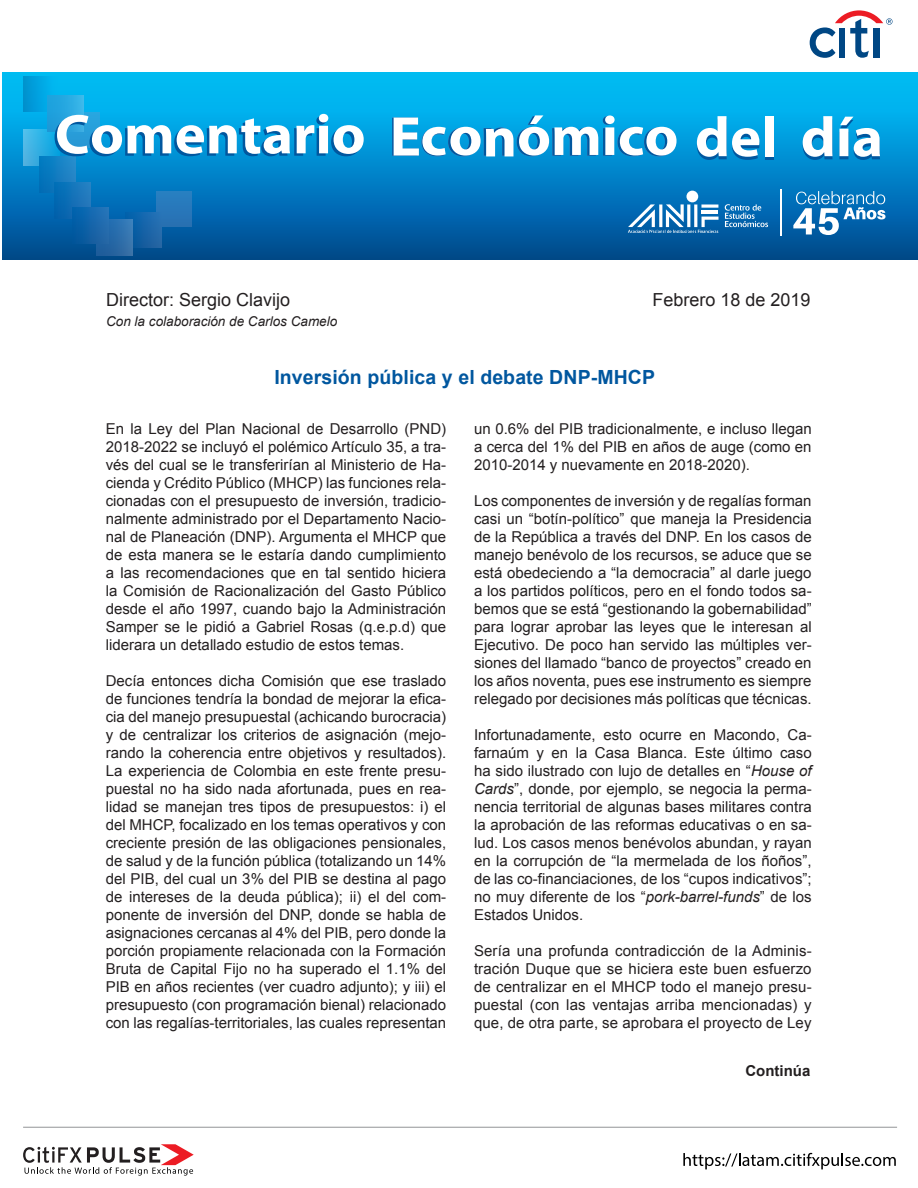
<style>
.page{position:relative;width:918px;height:1188px;background:#fff}
.page>*{position:absolute;margin:0;border:0;box-sizing:border-box;transform-origin:0 0}
.TITULO{font:700 19.5px "Arial";letter-spacing:.005em;color:#01579f}
.t1{font:18px "Arial";color:#231f20}
.TEXTO{font:15px/18px "Arial";color:#231f20;text-align:justify}
.t2{font:700 15px "Arial";color:#231f20}
.t3{font:italic 13.5px "Arial";color:#231f20}
.s1{font-style:italic}
</style>
<div class="page">
<hr style="left:23px;top:1127px;width:874px;height:1px;background:#929497">
<svg style="left:23px;top:1144px;width:171px;height:32px"></svg>
<svg style="left:683px;top:1153px;width:213px;height:16px"></svg>
<div style="left:2px;top:72px;width:916px;height:187px;background:linear-gradient(to bottom,#00c7ff,#014a94)"></div>
<svg style="left:810px;top:10px;width:83px;height:48px"></svg>
<div style="left:157px;top:191px;width:35px;height:36px;background:#2878ba"></div>
<svg style="left:83px;top:112px;width:17px;height:2px"></svg>
<div style="left:23px;top:76px;width:36px;height:36px;background:linear-gradient(to right,#0090cf,#00baf4)"></div>
<svg style="left:23px;top:130px;width:36px;height:36px"></svg>
<div style="left:40px;top:157px;width:36px;height:36px;background:linear-gradient(to right,#0072ba,#2789c9)"></div>
<div style="left:55px;top:182px;width:36px;height:36px;background:linear-gradient(to right,#0066b0,#277cbf)"></div>
<div style="left:125px;top:212px;width:36px;height:36px;background:linear-gradient(to right,#005ca6,#276aaa)"></div>
<div style="left:97px;top:219px;width:36px;height:36px;background:linear-gradient(to right,#185b9c,#3878b2)"></div>
<div style="left:47px;top:95px;width:36px;height:36px;background:linear-gradient(to right,#189bd9,#37b5e8)"></div>
<div style="left:73px;top:208px;width:36px;height:35px;background:linear-gradient(to right,#005ba4,#276eb0)"></div>
<svg style="left:55px;top:114px;width:309px;height:42px"></svg>
<svg style="left:392px;top:115px;width:285px;height:41px"></svg>
<svg style="left:765px;top:156px;width:9px;height:3px"></svg>
<svg style="left:697px;top:116px;width:62px;height:44px"></svg>
<div style="left:765px;top:116px;width:9px;height:40px;background:#fff"></div>
<svg style="left:803px;top:116px;width:30px;height:44px"></svg>
<svg style="left:839px;top:117px;width:41px;height:43px"></svg>
<svg style="left:793px;top:191px;width:93px;height:44px"></svg>
<hr style="left:781px;top:189px;width:1px;height:47px;background:#fff">
<svg style="left:725px;top:204px;width:43px;height:23px"></svg>
<div style="left:686px;top:191px;width:12px;height:11px;background:#fff;border-radius:50%"></div>
<svg style="left:628px;top:204px;width:91px;height:29px"></svg>
<hr style="left:687px;top:204px;width:3px;height:23px;background:#fff">
<hr style="left:694px;top:204px;width:3px;height:23px;background:#fff">
<p class="t1" style="left:106px;top:288px;width:186px">Director: Sergio Clavijo</p>
<p class="t3" style="left:106px;top:313px;width:233px">Con la colaboración de Carlos Camelo</p>
<p class="t1" style="left:652px;top:288px;width:160px">Febrero 18 de 2019</p>
<p class="TITULO" style="left:274px;top:364px;width:382px">Inversión pública y el debate DNP-MHCP</p>
<p class="TEXTO" style="left:106px;top:420px;width:342px">En la Ley del Plan Nacional de Desarrollo (PND)<br>2018-2022 se incluyó el polémico Artículo 35, a tra&shy;vés del cual se le transferirían al Ministerio de Ha&shy;cienda y Crédito Público (MHCP) las funciones rela&shy;cionadas con el presupuesto de inversión, tradicio&shy;nalmente administrado por el Departamento Nacio&shy;nal de Planeación (DNP). Argumenta el MHCP que de esta manera se le estaría dando cumplimiento a las recomendaciones que en tal sentido hiciera la Comisión de Racionalización del Gasto Público desde el año 1997, cuando bajo la Administración Samper se le pidió a Gabriel Rosas (q.e.p.d) que liderara un detallado estudio de estos temas.</p>
<p class="TEXTO" style="left:106px;top:672px;width:342px">Decía entonces dicha Comisión que ese traslado de funciones tendría la bondad de mejorar la efica&shy;cia del manejo presupuestal (achicando burocracia) y de centralizar los criterios de asignación (mejo&shy;rando la coherencia entre objetivos y resultados).<br>La experiencia de Colombia en este frente presu&shy;puestal no ha sido nada afortunada, pues en rea&shy;lidad se manejan tres tipos de presupuestos: i) el del MHCP, focalizado en los temas operativos y con creciente presión de las obligaciones pensionales, de salud y de la función pública (totalizando un 14% del PIB, del cual un 3% del PIB se destina al pago de intereses de la deuda pública); ii) el del com&shy;ponente de inversión del DNP, donde se habla de asignaciones cercanas al 4% del PIB, pero donde la porción propiamente relacionada con la Formación Bruta de Capital Fijo no ha superado el 1.1% del PIB en años recientes (ver cuadro adjunto); y iii) el presupuesto (con programación bienal) relacionado con las regalías-territoriales, las cuales representan</p>
<p class="TEXTO" style="left:474px;top:420px;width:339px">un 0.6% del PIB tradicionalmente, e incluso llegan a cerca del 1% del PIB en años de auge (como en 2010-2014 y nuevamente en 2018-2020).</p>
<p class="TEXTO" style="left:474px;top:492px;width:339px">Los componentes de inversión y de regalías forman casi un “botín-político” que maneja la Presidencia de la República a través del DNP. En los casos de manejo benévolo de los recursos, se aduce que se está obedeciendo a “la democracia” al darle juego a los partidos políticos, pero en el fondo todos sa&shy;bemos que se está “gestionando la gobernabilidad” para lograr aprobar las leyes que le interesan al Ejecutivo. De poco han servido las múltiples ver&shy;siones del llamado “banco de proyectos” creado en los años noventa, pues ese instrumento es siempre relegado por decisiones más políticas que técnicas.</p>
<p class="TEXTO" style="left:474px;top:726px;width:339px">Infortunadamente, esto ocurre en Macondo, Ca&shy;farnaúm y en la Casa Blanca. Este último caso ha sido ilustrado con lujo de detalles en “<span class="s1">House of Cards</span>”, donde, por ejemplo, se negocia la perma&shy;nencia territorial de algunas bases militares contra la aprobación de las reformas educativas o en sa&shy;lud. Los casos menos benévolos abundan, y rayan en la corrupción de “la mermelada de los ñoños”, de las co-financiaciones, de los “cupos indicativos”; no muy diferente de los “<span class="s1">pork-barrel-funds</span>” de los Estados Unidos.</p>
<p class="TEXTO" style="left:474px;top:942px;width:339px">Sería una profunda contradicción de la Adminis&shy;tración Duque que se hiciera este buen esfuerzo de centralizar en el MHCP todo el manejo presu&shy;puestal (con las ventajas arriba mencionadas) y que, de otra parte, se aprobara el proyecto de Ley</p>
<p class="t2" style="left:745px;top:1061px;width:66px">Continúa</p>
</div>
